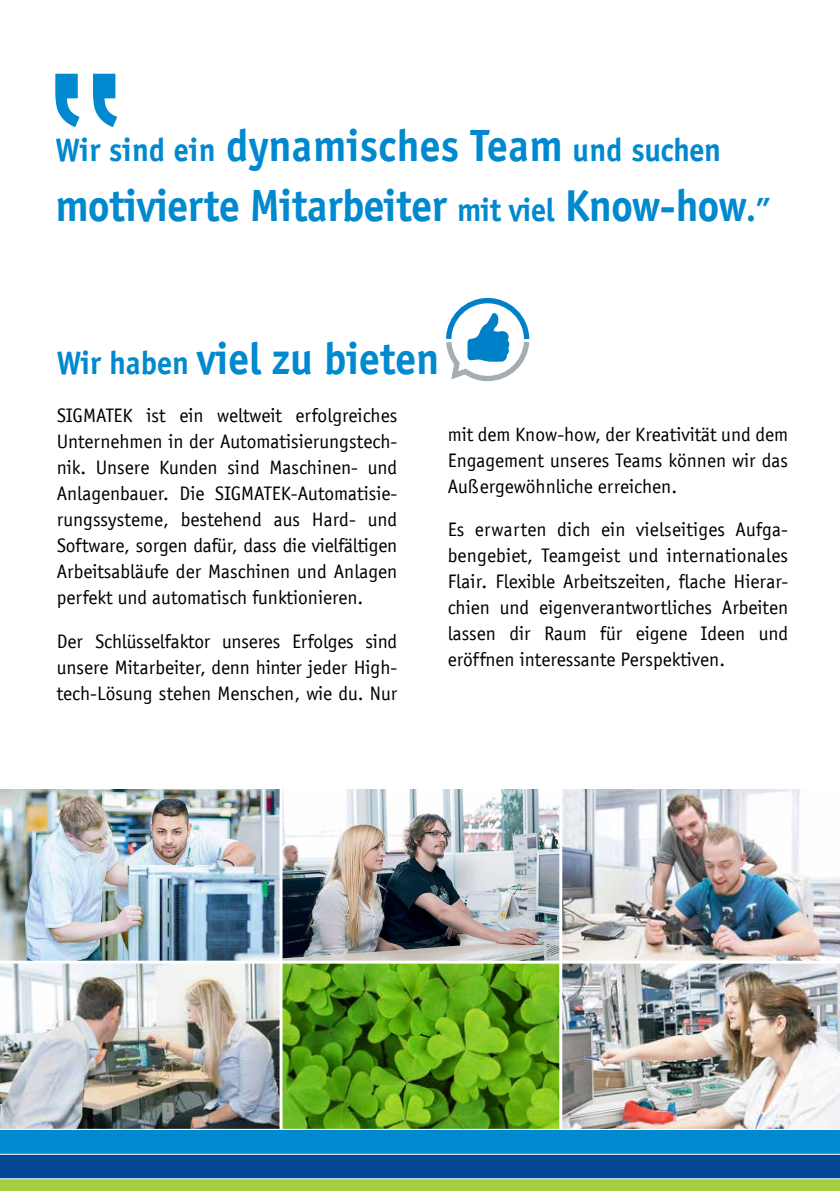
<style>
.page{position:relative;width:840px;height:1191px;background:#fff}
.page>*{position:absolute;margin:0;border:0;box-sizing:border-box;transform-origin:0 0}
.t1{font:700 46.2px "Officina Sans EF";letter-spacing:-.01em;color:#0089cf;scale:.95 1}
.t2{font:700 33.6px "Officina Sans EF";letter-spacing:.01em;color:#0089cf;scale:.95 1}
.t3{font:20px/26px "Officina Sans EF";color:#000;text-align:justify}
.s1{font-size:46.2px}
.s2{font-size:33.6px}
</style>
<div class="page">
<img style="left:282px;top:963px;width:557px;height:165px">
<img style="left:0;top:963px;width:279px;height:165px">
<svg style="left:55px;top:74px;width:62px;height:53px"></svg>
<img style="left:562px;top:789px;width:277px;height:171px">
<img style="left:282px;top:789px;width:277px;height:171px">
<img style="left:0;top:789px;width:279px;height:171px">
<hr style="left:559px;top:779px;width:3px;height:350px;background:#fff">
<svg style="left:0;top:1128px;width:839px;height:1px"></svg>
<div style="left:0;top:1178px;width:839px;height:13px;background:#a3ce40"></div>
<div style="left:0;top:1129px;width:839px;height:25px;background:#0089cf"></div>
<div style="left:0;top:1154px;width:839px;height:24px;background:#034694"></div>
<hr style="left:0;top:1153px;width:839px;height:1px;background:#fff">
<hr style="left:0;top:1178px;width:839px;height:1px;background:#fff">
<svg style="left:446px;top:298px;width:84px;height:84px"></svg>
<h2 class="t2" style="left:55px;top:130px;width:701px">Wir sind ein <span class="s1">dynamisches Team</span> und suchen</h2>
<h1 class="t1" style="left:55px;top:178px;width:754px">motivierte Mitarbeiter <span class="s2">mit viel</span> Know-how<span class="s2">.”</span></h1>
<h1 class="t1" style="left:57px;top:331px;width:404px"><span class="s2">Wir haben</span> viel zu bieten</h1>
<p class="t3" style="left:57px;top:403px;width:342px">SIGMATEK ist ein weltweit erfolgreiches Unternehmen in der Automatisierungstech&shy;nik. Unsere Kunden sind Maschinen- und Anlagenbauer. Die SIGMATEK-Automatisie&shy;rungssysteme, bestehend aus Hard- und Software, sorgen dafür, dass die vielfältigen Arbeitsabläufe der Maschinen und Anlagen perfekt und automatisch funktionieren.</p>
<p class="t3" style="left:57px;top:628px;width:342px">Der Schlüsselfaktor unseres Erfolges sind unsere Mitarbeiter, denn hinter jeder High&shy;tech-Lösung stehen Menschen, wie du. Nur</p>
<p class="t3" style="left:447px;top:421px;width:342px">mit dem Know-how, der Kreativität und dem Engagement unseres Teams können wir das Außergewöhnliche erreichen.</p>
<p class="t3" style="left:447px;top:516px;width:342px">Es erwarten dich ein vielseitiges Aufga&shy;bengebiet, Teamgeist und internationales Flair. Flexible Arbeitszeiten, flache Hierar&shy;chien und eigenverantwortliches Arbeiten lassen dir Raum für eigene Ideen und eröffnen interessante Perspektiven.</p>
</div>
